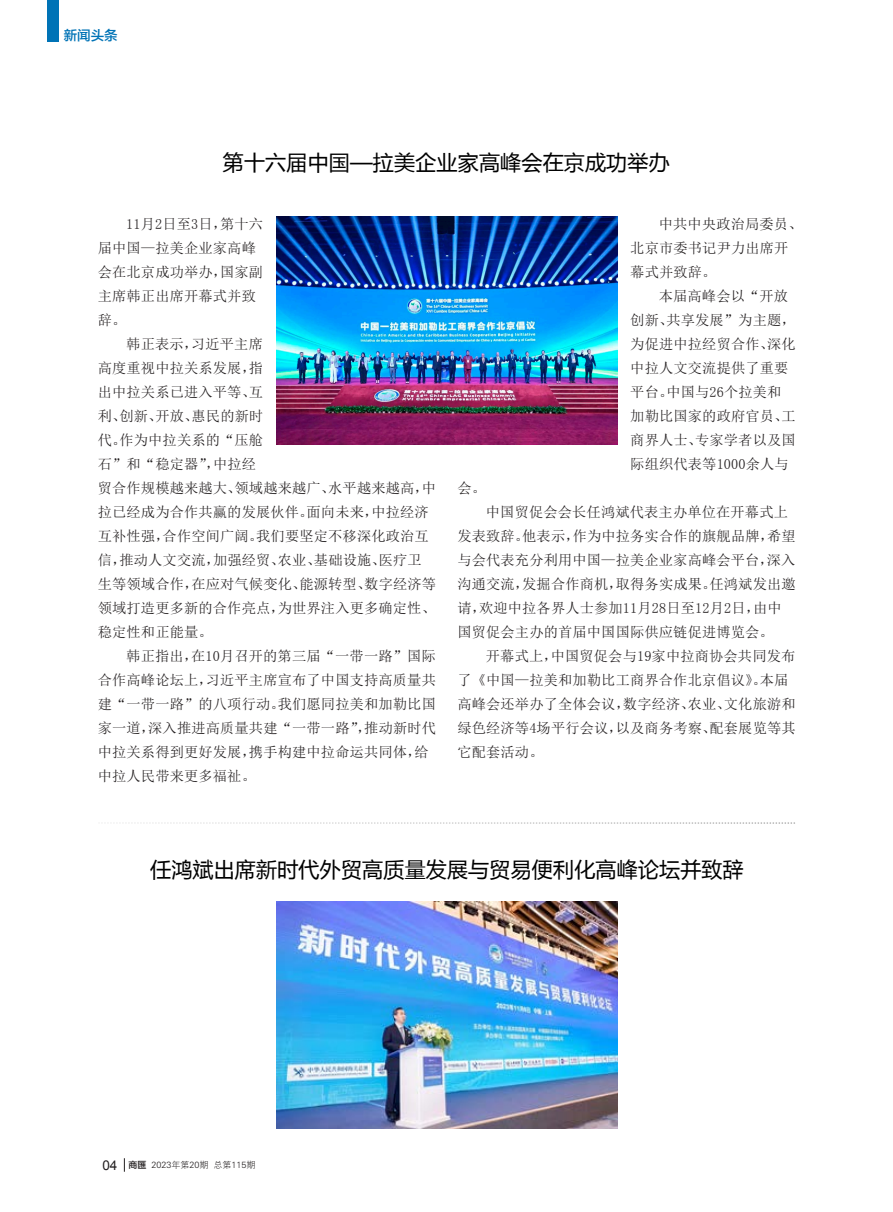
<style>
.page{position:relative;width:893px;height:1212px;background:#fff}
.page>*{position:absolute;margin:0;border:0;box-sizing:border-box;transform-origin:0 0}
.正文{font:21px "Microsoft Ya Hei";letter-spacing:.01em;color:#000}
.正文-2{font:14.25px/24px "Sim Sun";letter-spacing:.01em;color:#231f20}
.t1{font:13.5px "FZLTZHK GBK1 0";color:#0073b6}
.t2{font:9px "FZXH1 JW GB1 0";color:#231f20}
.s1{font-family:"Arial";font-size:13.5px}
.s2{font-family:"FZLTZHK GBK1 0"}
</style>
<div class="page">
<svg style="left:124px;top:1158px;width:1px;height:14px"></svg>
<div style="left:47px;top:0;width:11px;height:41px;background:#0073b6"></div>
<svg style="left:143px;top:823px;width:652px;height:1px"></svg>
<img style="left:276px;top:217px;width:341px;height:227px">
<img style="left:276px;top:901px;width:341px;height:227px">
<p class="t1" style="left:64px;top:28px;width:55px">新闻头条</p>
<p class="正文" style="left:223px;top:148px;width:448px">第十六届中国—拉美企业家高峰会在京成功举办</p>
<p class="正文-2" style="left:98px;top:212px;width:167px;text-indent:28px">11月2日至3日，第十六届中国—拉美企业家高峰会在北京成功举办，国家副主席韩正出席开幕式并致辞。</p>
<p class="正文-2" style="left:98px;top:332px;width:340px;text-indent:28px">韩正表示，习近平主席<br>高度重视中拉关系发展，指<br>出中拉关系已进入平等、互<br>利、创新、开放、惠民的新时<br>代。作为中拉关系的“压舱<br>石”和“稳定器”，中拉经<br>贸合作规模越来越大、领域越来越广、水平越来越高，中拉已经成为合作共赢的发展伙伴。面向未来，中拉经济互补性强，合作空间广阔。我们要坚定不移深化政治互信，推动人文交流，加强经贸、农业、基础设施、医疗卫生等领域合作，在应对气候变化、能源转型、数字经济等领域打造更多新的合作亮点，为世界注入更多确定性、稳定性和正能量。</p>
<p class="正文-2" style="left:98px;top:644px;width:340px;text-indent:28px">韩正指出，在10月召开的第三届“一带一路”国际合作高峰论坛上，习近平主席宣布了中国支持高质量共建“一带一路”的八项行动。我们愿同拉美和加勒比国家一道，深入推进高质量共建“一带一路”，推动新时代中拉关系得到更好发展，携手构建中拉命运共同体，给中拉人民带来更多福祉。</p>
<p class="正文-2" style="left:630px;top:212px;width:174px;text-indent:28px">中共中央政治局委员、北京市委书记尹力出席开幕式并致辞。</p>
<p class="正文-2" style="left:630px;top:284px;width:167px;text-indent:28px">本届高峰会以“开放创新、共享发展”为主题，为促进中拉经贸合作、深化中拉人文交流提供了重要平台。中国与26个拉美和加勒比国家的政府官员、工商界人士、专家学者以及国际组织代表等1000余人与</p>
<p class="正文-2" style="left:457px;top:476px;width:30px">会。</p>
<p class="正文-2" style="left:457px;top:500px;width:340px;text-indent:28px">中国贸促会会长任鸿斌代表主办单位在开幕式上发表致辞。他表示，作为中拉务实合作的旗舰品牌，希望与会代表充分利用中国—拉美企业家高峰会平台，深入沟通交流，发掘合作商机，取得务实成果。任鸿斌发出邀请，欢迎中拉各界人士参加11月28日至12月2日，由中国贸促会主办的首届中国国际供应链促进博览会。</p>
<p class="正文-2" style="left:457px;top:644px;width:340px;text-indent:28px">开幕式上，中国贸促会与19家中拉商协会共同发布了《中国—拉美和加勒比工商界合作北京倡议》。本届高峰会还举办了全体会议，数字经济、农业、文化旅游和绿色经济等4场平行会议，以及商务考察、配套展览等其它配套活动。</p>
<p class="正文" style="left:150px;top:855px;width:595px">任鸿斌出席新时代外贸高质量发展与贸易便利化高峰论坛并致辞</p>
<p class="t2" style="left:102px;top:1160px;width:154px"><span class="s1">04</span> <span class="s2">商匯</span> 2023年第20期 总第115期</p>
</div>
